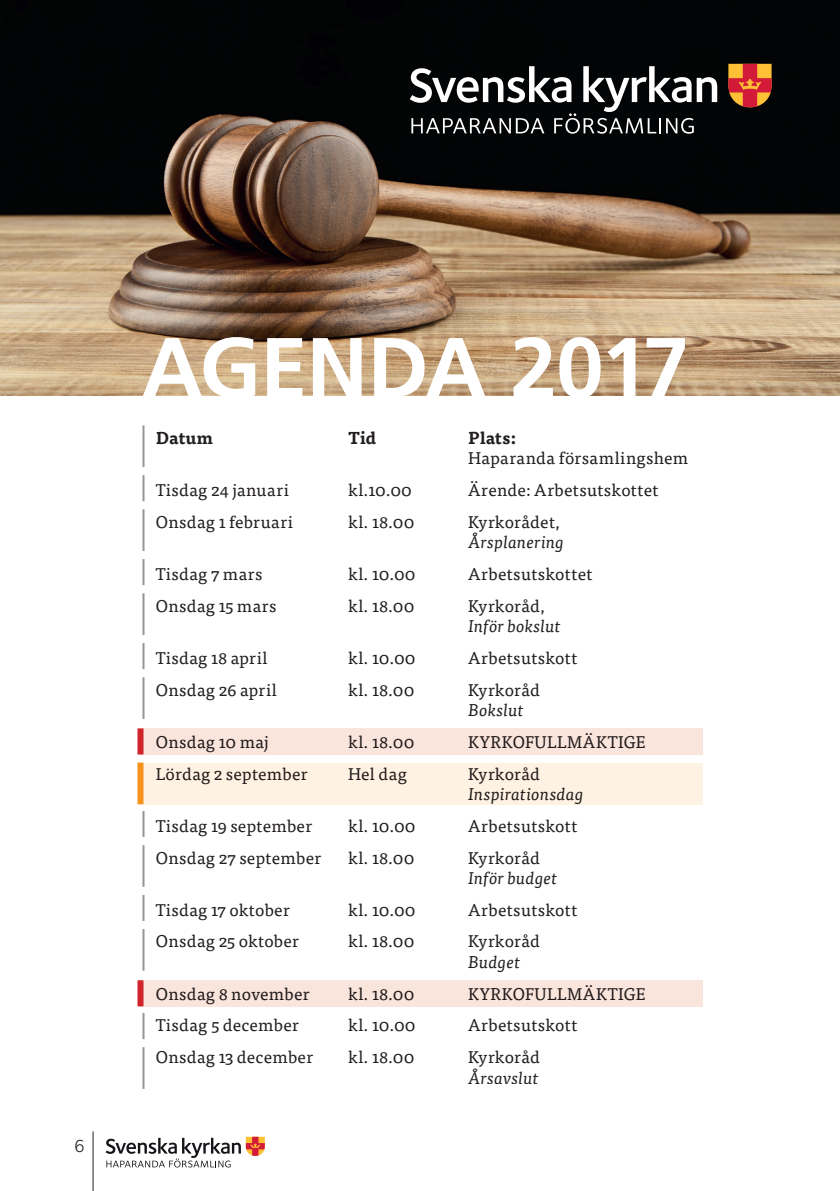
<style>
.page{position:relative;width:840px;height:1191px;background:#fff}
.page>*{position:absolute;margin:0;border:0;box-sizing:border-box;transform-origin:0 0}
.t1{font:700 84.8px "Frutiger";letter-spacing:-.02em;color:#fff}
.t2{font:18px "Foundry Sterling";color:#231f20}
.t3{font:17px "Tisa Pro";letter-spacing:.02em;color:#231f20}
.t4{font:italic 17px "Tisa Pro";letter-spacing:.01em;color:#231f20}
.t5{font:700 17px "Tisa Pro";letter-spacing:.015em;color:#231f20}
</style>
<div class="page">
<svg style="left:106px;top:1136px;width:159px;height:31px"></svg>
<hr style="left:92px;top:1131px;width:1px;height:60px;background:#231f20">
<div style="left:139px;top:762px;width:563px;height:42px;background:#fef2e3"></div>
<div style="left:139px;top:728px;width:563px;height:26px;background:#f9e5dc"></div>
<div style="left:139px;top:980px;width:563px;height:26px;background:#f9e5dc"></div>
<img style="left:0;top:0;width:839px;height:396px">
<svg style="left:409px;top:66px;width:307px;height:68px"></svg>
<svg style="left:728px;top:64px;width:43px;height:43px;background:#d05c32"></svg>
<hr style="left:142px;top:425px;width:2px;height:42px;background:#939598">
<hr style="left:142px;top:509px;width:2px;height:42px;background:#939598">
<hr style="left:142px;top:593px;width:2px;height:42px;background:#939598">
<hr style="left:142px;top:677px;width:2px;height:42px;background:#939598">
<div style="left:137px;top:762px;width:6px;height:42px;background:#f7931d"></div>
<hr style="left:142px;top:845px;width:2px;height:41px;background:#939598">
<hr style="left:142px;top:929px;width:2px;height:41px;background:#939598">
<hr style="left:142px;top:1047px;width:2px;height:42px;background:#939598">
<hr style="left:142px;top:475px;width:2px;height:26px;background:#939598">
<hr style="left:142px;top:559px;width:2px;height:26px;background:#939598">
<hr style="left:142px;top:643px;width:2px;height:26px;background:#939598">
<div style="left:137px;top:728px;width:6px;height:26px;background:#d1232a"></div>
<hr style="left:142px;top:811px;width:2px;height:26px;background:#939598">
<hr style="left:142px;top:895px;width:2px;height:26px;background:#939598">
<div style="left:137px;top:980px;width:6px;height:26px;background:#d1232a"></div>
<hr style="left:142px;top:1013px;width:2px;height:26px;background:#939598">
<p class="t2" style="left:74px;top:1133px;width:12px">6</p>
<h1 class="t1" style="left:141px;top:318px;width:549px">AGENDA 2017</h1>
<p class="t5" style="left:156px;top:424px;width:59px">Datum</p>
<p class="t5" style="left:348px;top:424px;width:30px">Tid</p>
<p class="t5" style="left:468px;top:424px;width:49px">Plats:</p>
<p class="t3" style="left:468px;top:446px;width:221px">Haparanda församlingshem</p>
<p class="t3" style="left:156px;top:477px;width:135px">Tisdag 24 januari</p>
<p class="t3" style="left:348px;top:477px;width:65px">kl.10.00</p>
<p class="t3" style="left:468px;top:477px;width:192px">Ärende: Arbetsutskottet</p>
<p class="t3" style="left:156px;top:509px;width:139px">Onsdag 1 februari</p>
<p class="t3" style="left:348px;top:509px;width:68px">kl. 18.00</p>
<p class="t3" style="left:468px;top:509px;width:93px">Kyrkorådet,</p>
<p class="t4" style="left:468px;top:530px;width:98px">Årsplanering</p>
<p class="t3" style="left:156px;top:561px;width:108px">Tisdag 7 mars</p>
<p class="t3" style="left:348px;top:561px;width:69px">kl. 10.00</p>
<p class="t3" style="left:468px;top:561px;width:126px">Arbetsutskottet</p>
<p class="t3" style="left:156px;top:593px;width:122px">Onsdag 15 mars</p>
<p class="t3" style="left:348px;top:593px;width:68px">kl. 18.00</p>
<p class="t3" style="left:468px;top:593px;width:78px">Kyrkoråd,</p>
<p class="t4" style="left:468px;top:614px;width:94px">Inför bokslut</p>
<p class="t3" style="left:156px;top:645px;width:113px">Tisdag 18 april</p>
<p class="t3" style="left:348px;top:645px;width:69px">kl. 10.00</p>
<p class="t3" style="left:468px;top:645px;width:111px">Arbetsutskott</p>
<p class="t3" style="left:156px;top:677px;width:122px">Onsdag 26 april</p>
<p class="t3" style="left:348px;top:677px;width:68px">kl. 18.00</p>
<p class="t3" style="left:468px;top:677px;width:73px">Kyrkoråd</p>
<p class="t4" style="left:468px;top:697px;width:57px">Bokslut</p>
<p class="t3" style="left:156px;top:729px;width:114px">Onsdag 10 maj</p>
<p class="t3" style="left:348px;top:729px;width:68px">kl. 18.00</p>
<p class="t3" style="left:468px;top:729px;width:179px">KYRKOFULLMÄKTIGE</p>
<p class="t3" style="left:156px;top:761px;width:153px">Lördag 2 september</p>
<p class="t3" style="left:348px;top:761px;width:60px">Hel dag</p>
<p class="t3" style="left:468px;top:761px;width:73px">Kyrkoråd</p>
<p class="t4" style="left:468px;top:781px;width:117px">Inspirationsdag</p>
<p class="t3" style="left:156px;top:813px;width:158px">Tisdag 19 september</p>
<p class="t3" style="left:348px;top:813px;width:69px">kl. 10.00</p>
<p class="t3" style="left:468px;top:813px;width:111px">Arbetsutskott</p>
<p class="t3" style="left:156px;top:845px;width:167px">Onsdag 27 september</p>
<p class="t3" style="left:348px;top:845px;width:68px">kl. 18.00</p>
<p class="t3" style="left:468px;top:845px;width:73px">Kyrkoråd</p>
<p class="t4" style="left:468px;top:865px;width:91px">Inför budget</p>
<p class="t3" style="left:156px;top:897px;width:135px">Tisdag 17 oktober</p>
<p class="t3" style="left:348px;top:897px;width:69px">kl. 10.00</p>
<p class="t3" style="left:468px;top:897px;width:111px">Arbetsutskott</p>
<p class="t3" style="left:156px;top:929px;width:145px">Onsdag 25 oktober</p>
<p class="t3" style="left:348px;top:929px;width:68px">kl. 18.00</p>
<p class="t3" style="left:468px;top:929px;width:73px">Kyrkoråd</p>
<p class="t4" style="left:468px;top:949px;width:54px">Budget</p>
<p class="t3" style="left:156px;top:981px;width:155px">Onsdag 8 november</p>
<p class="t3" style="left:348px;top:981px;width:68px">kl. 18.00</p>
<p class="t3" style="left:468px;top:981px;width:179px">KYRKOFULLMÄKTIGE</p>
<p class="t3" style="left:156px;top:1012px;width:145px">Tisdag 5 december</p>
<p class="t3" style="left:348px;top:1012px;width:69px">kl. 10.00</p>
<p class="t3" style="left:468px;top:1012px;width:111px">Arbetsutskott</p>
<p class="t3" style="left:156px;top:1044px;width:159px">Onsdag 13 december</p>
<p class="t3" style="left:348px;top:1044px;width:68px">kl. 18.00</p>
<p class="t3" style="left:468px;top:1044px;width:73px">Kyrkoråd</p>
<p class="t4" style="left:468px;top:1065px;width:72px">Årsavslut</p>
</div>
